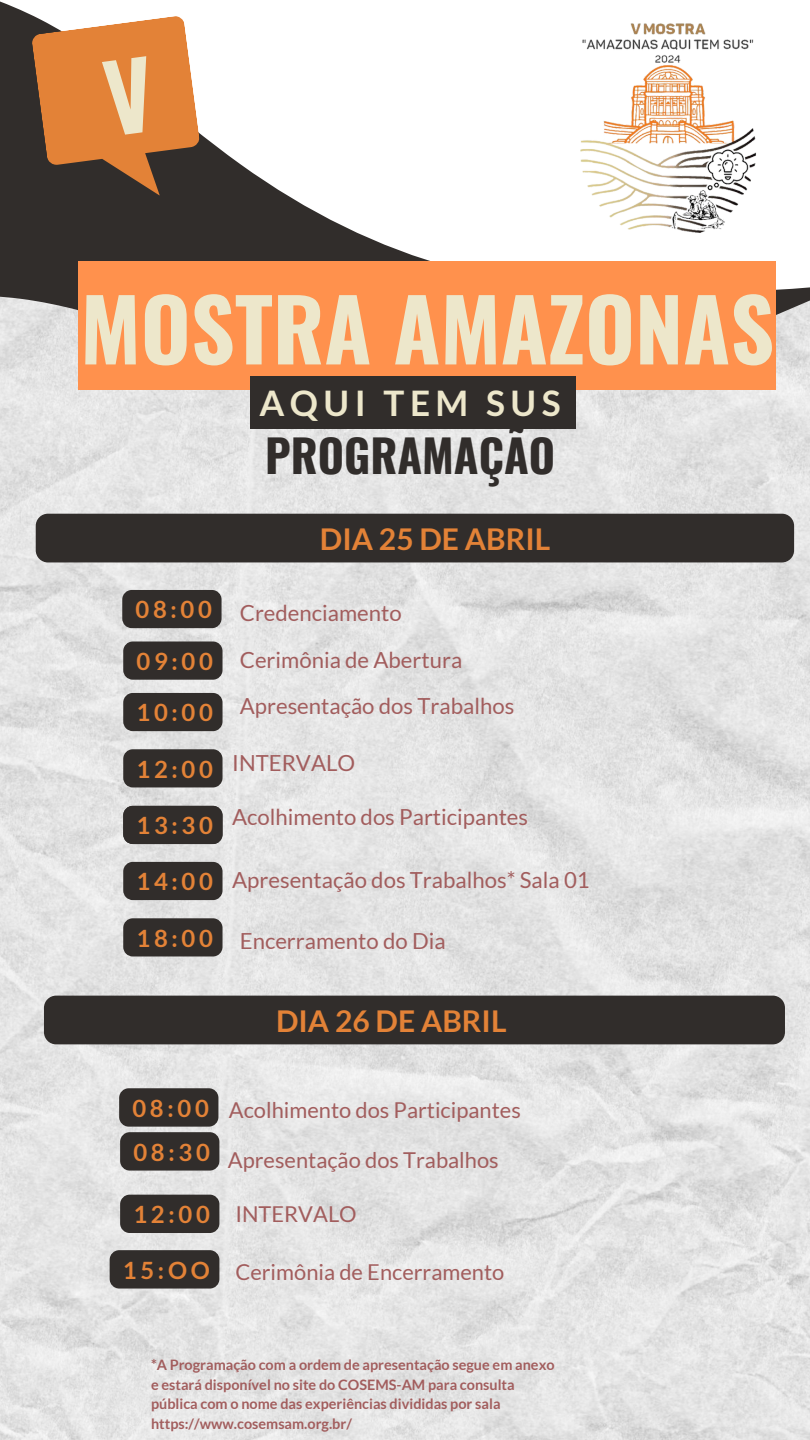
<style>
.page{position:relative;width:810px;height:1440px;background:#fff}
.page>*{position:absolute;margin:0;border:0;box-sizing:border-box;transform-origin:0 0}
.t1{font:700 85.6px "Oswald";color:#ede7cb}
.t2{font:700 45px "Oswald";color:#312d2b}
.t3{font:700 35.3px "Lato";letter-spacing:.155em;color:#ede7cb}
.t4{font:700 30px "Lato";color:#e38237}
.t5{font:700 23.9px "Lato";letter-spacing:.155em;color:#e38237}
.t6{font:22.2px "Lato";color:#a25d5d}
.t7{font:21.9px "Lato";color:#a25d5d}
.t8{font:700 14.4px/19.5px "Lato";color:#a25d5d}
</style>
<div class="page">
<img style="left:0;top:436px;width:810px;height:1004px">
<svg style="left:0;top:1px;width:810px;height:435px"></svg>
<div style="left:78px;top:261px;width:698px;height:129px;background:#ff914d"></div>
<img style="left:559px;top:9px;width:226px;height:239px">
<div style="left:250px;top:376px;width:326px;height:53px;background:#312d2b"></div>
<div style="left:36px;top:514px;width:758px;height:48px;background:#312d2b;border-radius:12px"></div>
<div style="left:122px;top:590px;width:100px;height:38px;background:#312d2b"></div>
<div style="left:123px;top:642px;width:100px;height:38px;background:#312d2b"></div>
<div style="left:123px;top:693px;width:100px;height:38px;background:#312d2b"></div>
<div style="left:123px;top:749px;width:100px;height:38px;background:#312d2b"></div>
<div style="left:123px;top:806px;width:100px;height:38px;background:#312d2b"></div>
<div style="left:123px;top:862px;width:100px;height:38px;background:#312d2b"></div>
<div style="left:123px;top:918px;width:100px;height:38px;background:#312d2b"></div>
<div style="left:44px;top:996px;width:741px;height:48px;background:#312d2b;border-radius:12px"></div>
<div style="left:119px;top:1088px;width:99px;height:39px;background:#312d2b;border-radius:10px"></div>
<div style="left:120px;top:1132px;width:99px;height:39px;background:#312d2b;border-radius:10px"></div>
<div style="left:120px;top:1195px;width:99px;height:38px;background:#312d2b;border-radius:10px"></div>
<div style="left:110px;top:1250px;width:109px;height:39px;background:#312d2b;border-radius:10px"></div>
<svg style="left:31px;top:15px;width:175px;height:195px;background:#b17445"></svg>
<p class="t1" style="left:80px;top:262px;width:695px">MOSTRA AMAZONAS</p>
<p class="t3" style="left:260px;top:381px;width:303px">AQUI TEM SUS</p>
<p class="t2" style="left:265px;top:421px;width:292px">PROGRAMAÇÃO</p>
<p class="t4" style="left:320px;top:520px;width:232px">DIA 25 DE ABRIL</p>
<h3 class="t5" style="left:136px;top:595px;width:78px">08:00</h3>
<h1 class="t6" style="left:240px;top:599px;width:164px">Credenciamento</h1>
<h2 class="t5" style="left:136px;top:646px;width:78px">09:00</h2>
<h4 class="t6" style="left:240px;top:646px;width:224px">Cerimônia de Abertura</h4>
<h5 class="t5" style="left:136px;top:698px;width:78px">10:00</h5>
<p class="t6" style="left:240px;top:692px;width:276px">Apresentação dos Trabalhos</p>
<h5 class="t5" style="left:136px;top:754px;width:78px">12:00</h5>
<h5 class="t6" style="left:232px;top:749px;width:124px">INTERVALO</h5>
<h5 class="t6" style="left:232px;top:803px;width:297px">Acolhimento dos Participantes</h5>
<p class="t5" style="left:136px;top:811px;width:78px">13:30</p>
<p class="t5" style="left:136px;top:867px;width:78px">14:00</p>
<h6 class="t6" style="left:232px;top:866px;width:359px">Apresentação dos Trabalhos* Sala 01</h6>
<h5 class="t5" style="left:136px;top:923px;width:78px">18:00</h5>
<h5 class="t6" style="left:240px;top:927px;width:207px">Encerramento do Dia</h5>
<p class="t4" style="left:276px;top:1002px;width:232px">DIA 26 DE ABRIL</p>
<p class="t5" style="left:132px;top:1093px;width:78px">08:00</p>
<p class="t5" style="left:133px;top:1137px;width:78px">08:30</p>
<h4 class="t7" style="left:228px;top:1147px;width:272px">Apresentação dos Trabalhos</h4>
<h5 class="t5" style="left:133px;top:1200px;width:78px">12:00</h5>
<h5 class="t7" style="left:235px;top:1200px;width:123px">INTERVALO</h5>
<h5 class="t5" style="left:123px;top:1255px;width:88px">15:OO</h5>
<h5 class="t7" style="left:229px;top:1096px;width:294px">Acolhimento dos Participantes</h5>
<p class="t7" style="left:235px;top:1258px;width:271px">Cerimônia de Encerramento</p>
<h5 class="t8" style="left:151px;top:1355px;width:405px">*A Programação com a ordem de apresentação segue em anexo e estará disponível no site do COSEMS-AM para consulta pública com o nome das experiências divididas por sala https://www.cosemsam.org.br/</h5>
</div>
